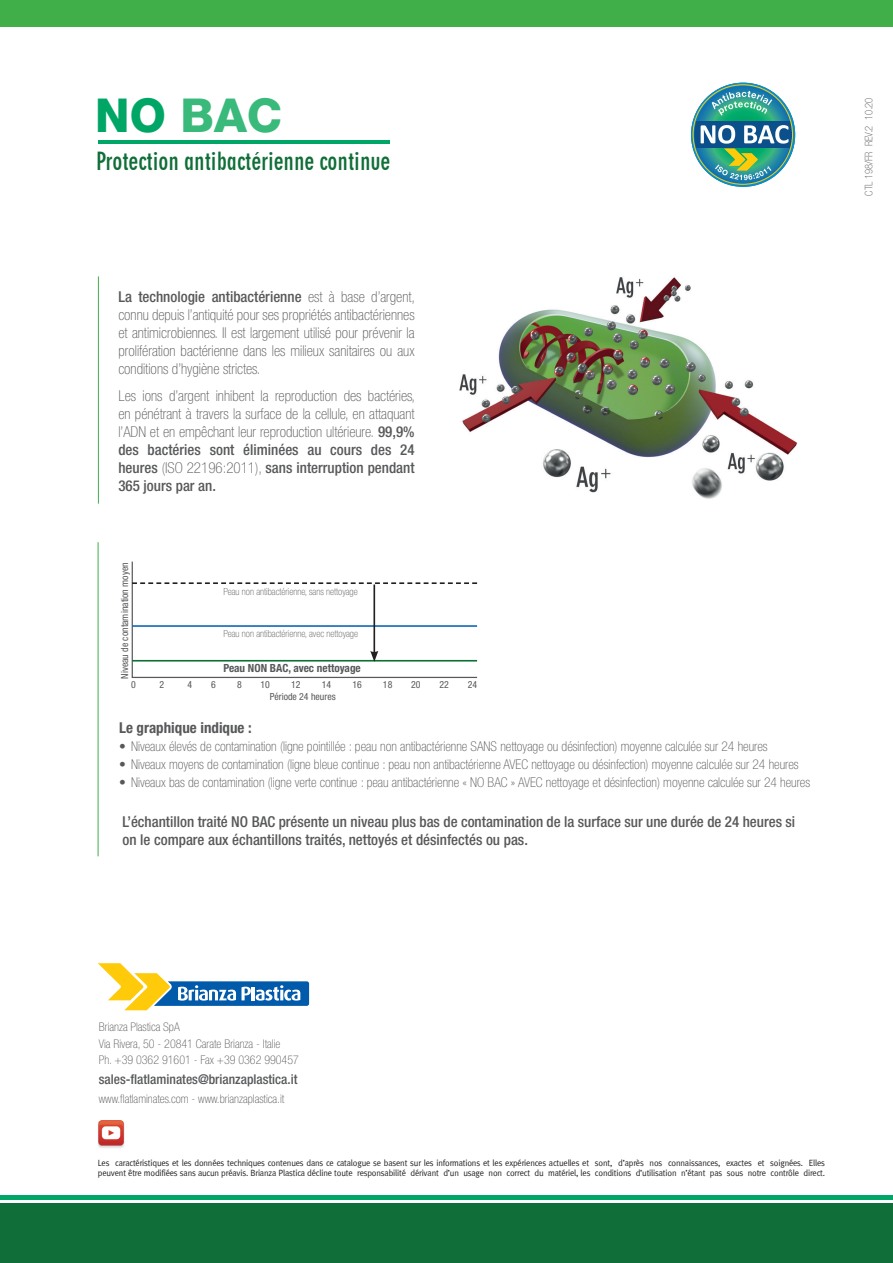
<style>
.page{position:relative;width:893px;height:1263px;background:#fff}
.page>*{position:absolute;margin:0;border:0;box-sizing:border-box;transform-origin:0 0}
.t1{font:800 46.5px "Helvetica 85";color:#39b97a}
.t2{font:24px "Geometric 706 BT Bold Condensed B";color:#106e38}
.t3{font:100 condensed 15px/18px "Helvetica Neue LT Std";color:#57585a;text-align:justify}
.t4{font:500 condensed 15px/18px "Helvetica Neue LT Std";color:#57585a}
.t5{font:700 condensed 15px "Helvetica Neue LT Std";color:#57585a}
.t6{font:100 condensed 13.5px "Helvetica Neue LT Std";color:#57585a}
.t7{font:500 condensed 13.5px "Helvetica Neue LT Std";color:#57585a}
.t8{font:100 condensed 12px "Helvetica Neue LT Std";color:#57585a}
.t9{font:700 condensed 11.25px "Helvetica Neue LT Std";color:#57585a}
.t10{font:100 condensed 10.5px "Helvetica Neue LT Std";color:#57585a}
.t11{font:100 condensed 9.75px "Helvetica Neue LT Std";color:#57585a}
.t12{font:condensed 9.75px "Helvetica Neue LT Std";color:#57585a}
.t13{font:9px/10.5px "Meta Normal";letter-spacing:-.02em;color:#231f20;scale:.95 1}
.s1{color:#00a665}
.s2{font-weight:500}
</style>
<div class="page">
<div style="left:0;top:0;width:893px;height:26px;background:#40ae49"></div>
<img style="left:459px;top:277px;width:339px;height:222px">
<div style="left:0;top:1204px;width:893px;height:59px;background:#106e38"></div>
<hr style="left:0;top:1195px;width:893px;height:4px;background:#00a665">
<svg style="left:691px;top:83px;width:104px;height:104px"></svg>
<div style="left:693px;top:121px;width:100px;height:27px;background:#0c508b"></div>
<div style="left:691px;top:83px;width:104px;height:104px;border:3px solid #098fc8;border-radius:50%"></div>
<svg style="left:712px;top:91px;width:60px;height:25px"></svg>
<svg style="left:701px;top:125px;width:87px;height:55px"></svg>
<svg style="left:98px;top:963px;width:211px;height:47px"></svg>
<img style="left:98px;top:1120px;width:27px;height:28px">
<hr style="left:98px;top:276px;width:1px;height:228px;background:#40ae49">
<hr style="left:98px;top:542px;width:1px;height:314px;background:#40ae49">
<hr style="left:98px;top:140px;width:292px;height:3px;background:#00a665">
<svg style="left:131px;top:561px;width:347px;height:117px"></svg>
<p class="t1" style="left:95px;top:87px;width:188px"><span class="s1">NO</span> BAC</p>
<p class="t2" style="left:96px;top:147px;width:296px">Protection antibactérienne continue</p>
<p class="t3" style="left:118px;top:288px;width:298px"><span class="s2">La technologie antibactérienne</span> est à base d’argent, connu depuis l’antiquité pour ses propriétés antibactériennes et antimicrobiennes. Il est largement utilisé pour prévenir la prolifération bactérienne dans les milieux sanitaires ou aux conditions d’hygiène strictes.</p>
<p class="t3" style="left:118px;top:386px;width:298px">Les ions d’argent inhibent la reproduction des bactéries, en pénétrant à travers la surface de la cellule, en attaquant l’ADN et en empêchant leur reproduction ultérieure. <span class="s2">99,9% des bactéries sont éliminées au cours des 24 heures</span> (ISO 22196:2011), <span class="s2">sans interruption pendant 365 jours par an.</span></p>
<p class="t12" style="left:119px;top:679px;width:118px;rotate:-90deg">Niveau de contamination moyen</p>
<p class="t11" style="left:223px;top:586px;width:136px">Peau non antibactérienne, sans nettoyage</p>
<p class="t11" style="left:223px;top:628px;width:136px">Peau non antibactérienne, avec nettoyage</p>
<p class="t9" style="left:223px;top:661px;width:139px">Peau NON BAC, avec nettoyage</p>
<p class="t12" style="left:270px;top:691px;width:67px">Période 24 heures</p>
<p class="t12" style="left:131px;top:679px;width:6px">0</p>
<p class="t12" style="left:159px;top:679px;width:6px">2</p>
<p class="t12" style="left:188px;top:679px;width:6px">4</p>
<p class="t12" style="left:211px;top:679px;width:6px">6</p>
<p class="t12" style="left:237px;top:679px;width:6px">8</p>
<p class="t12" style="left:261px;top:679px;width:11px">10</p>
<p class="t12" style="left:291px;top:679px;width:11px">12</p>
<p class="t12" style="left:322px;top:679px;width:11px">14</p>
<p class="t12" style="left:352px;top:679px;width:11px">16</p>
<p class="t12" style="left:383px;top:679px;width:11px">18</p>
<p class="t12" style="left:411px;top:679px;width:11px">20</p>
<p class="t12" style="left:439px;top:679px;width:11px">22</p>
<p class="t12" style="left:468px;top:679px;width:11px">24</p>
<p class="t5" style="left:119px;top:718px;width:134px">Le graphique indique :</p>
<p class="t6" style="left:119px;top:738px;width:650px">• Niveaux élevés de contamination (ligne pointillée : peau non antibactérienne SANS nettoyage ou désinfection) moyenne calculée sur 24 heures</p>
<p class="t6" style="left:119px;top:756px;width:681px">• Niveaux moyens de contamination (ligne bleue continue : peau non antibactérienne AVEC nettoyage ou désinfection) moyenne calculée sur 24 heures</p>
<p class="t6" style="left:119px;top:774px;width:693px">• Niveaux bas de contamination (ligne verte continue : peau antibactérienne « NO BAC » AVEC nettoyage et désinfection) moyenne calculée sur 24 heures</p>
<p class="t4" style="left:122px;top:812px;width:674px">L’échantillon traité NO BAC présente un niveau plus bas de contamination de la surface sur une durée de 24 heures si on le compare aux échantillons traités, nettoyés et désinfectés ou pas.</p>
<p class="t10" style="left:863px;top:196px;width:99px;rotate:-90deg">CTL 198/FR REV.2 10.20</p>
<p class="t8" style="left:99px;top:1020px;width:83px">Brianza Plastica SpA</p>
<p class="t8" style="left:99px;top:1037px;width:183px">Via Rivera, 50 - 20841 Carate Brianza - Italie</p>
<p class="t8" style="left:99px;top:1053px;width:202px">Ph. +39 0362 91601 - Fax +39 0362 990457</p>
<p class="t7" style="left:99px;top:1071px;width:200px">sales-flatlaminates@brianzaplastica.it</p>
<p class="t8" style="left:99px;top:1092px;width:187px">www.flatlaminates.com - www.brianzaplastica.it</p>
<p class="t13" style="left:98px;top:1157px;width:767px">Les caractéristiques et les données techniques contenues dans ce catalogue se basent sur les informations et les expériences actuelles et sont, d’après nos connaissances, exactes et soignées. Elles peuvent être modifiées sans aucun préavis. Brianza Plastica décline toute responsabilité dérivant d’un usage non correct du matériel, les conditions d’utilisation n’étant pas sous notre contrôle direct.</p>
</div>
